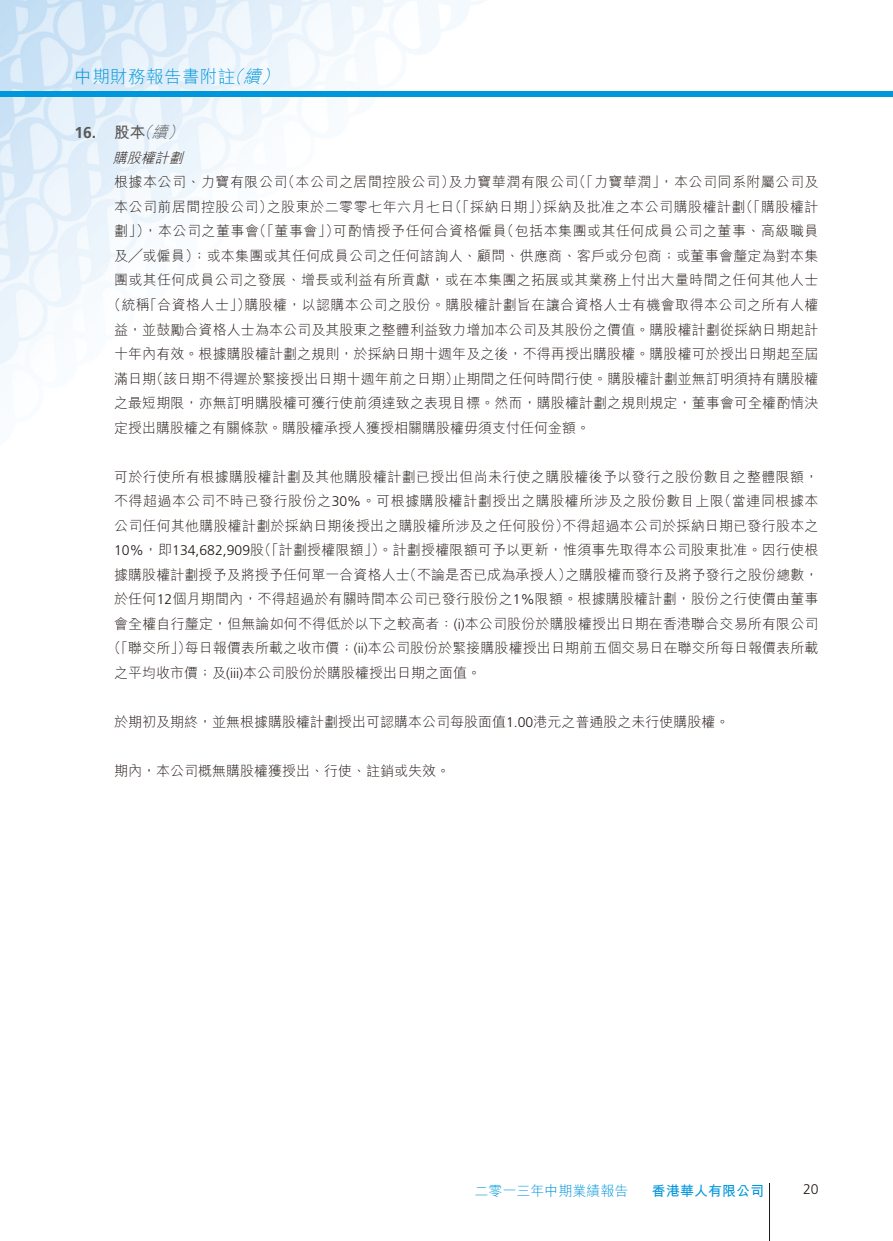
<style>
.page{position:relative;width:893px;height:1241px;background:#fff}
.page>*{position:absolute;margin:0;border:0;box-sizing:border-box;transform-origin:0 0}
.t1{font:17.5px "M Hei HK Light E Ten B5 H";letter-spacing:.025em;color:#0096da}
.t2{font:700 15.75px "Frutiger LT Std";color:#595857}
.t3{font:14px "M Hei HK Light E Ten B5 H";letter-spacing:.015em;color:#231916}
.t4{font:14px "M Hei HK Light E Ten B5 H";letter-spacing:.035em;color:#231916}
.t5{font:14px "M Hei HK Light E Ten B5 H";color:#0096da}
.t6{font:14px "M Hei HK Bold E Ten B5 H";color:#0096da}
.t7{font:italic 14px "M Hei HK Light E Ten B5 H";color:#231916}
.t8{font:300 14px "Frutiger LT Std";color:#231916}
.s1{font-style:italic}
.s2{font-family:"M Hei HK Bold E Ten B5 H";font-weight:400}
.s3{font-family:"M Hei HK Light E Ten B5 H";font-weight:400;font-style:italic}
.s4{font-family:"Frutiger LT Std";font-weight:300}
</style>
<div class="page">
<img style="left:0;top:0;width:486px;height:372px">
<hr style="left:769px;top:1183px;width:1px;height:57px;background:#231916">
<div style="left:0;top:91px;width:893px;height:6px;background:#0096da"></div>
<p class="t1" style="left:74px;top:69px;width:211px">中期財務報告書附註<span class="s1">（續）</span></p>
<p class="t2" style="left:74px;top:125px;width:115px">16. <span class="s2">股本</span><span class="s3">（續）</span></p>
<p class="t7" style="left:113px;top:152px;width:75px">購股權計劃</p>
<p class="t4" style="left:114px;top:177px;width:706px">根據本公司、力寶有限公司（本公司之居間控股公司）及力寶華潤有限公司（「力寶華潤」，本公司同系附屬公司及</p>
<p class="t4" style="left:114px;top:201px;width:706px">本公司前居間控股公司）之股東於二零零七年六月七日（「採納日期」）採納及批准之本公司購股權計劃（「購股權計</p>
<p class="t4" style="left:114px;top:226px;width:706px">劃」），本公司之董事會（「董事會」）可酌情授予任何合資格僱員（包括本集團或其任何成員公司之董事、高級職員</p>
<p class="t3" style="left:114px;top:250px;width:706px">及╱或僱員）；或本集團或其任何成員公司之任何諮詢人、顧問、供應商、客戶或分包商；或董事會釐定為對本集</p>
<p class="t3" style="left:114px;top:275px;width:706px">團或其任何成員公司之發展、增長或利益有所貢獻，或在本集團之拓展或其業務上付出大量時間之任何其他人士</p>
<p class="t3" style="left:107px;top:299px;width:713px">（統稱「合資格人士」）購股權，以認購本公司之股份。購股權計劃旨在讓合資格人士有機會取得本公司之所有人權</p>
<p class="t3" style="left:114px;top:324px;width:706px">益，並鼓勵合資格人士為本公司及其股東之整體利益致力增加本公司及其股份之價值。購股權計劃從採納日期起計</p>
<p class="t3" style="left:114px;top:348px;width:706px">十年內有效。根據購股權計劃之規則，於採納日期十週年及之後，不得再授出購股權。購股權可於授出日期起至屆</p>
<p class="t3" style="left:114px;top:373px;width:706px">滿日期（該日期不得遲於緊接授出日期十週年前之日期）止期間之任何時間行使。購股權計劃並無訂明須持有購股權</p>
<p class="t3" style="left:114px;top:397px;width:706px">之最短期限，亦無訂明購股權可獲行使前須達致之表現目標。然而，購股權計劃之規則規定，董事會可全權酌情決</p>
<p class="t3" style="left:114px;top:422px;width:477px">定授出購股權之有關條款。購股權承授人獲授相關購股權毋須支付任何金額。</p>
<p class="t3" style="left:114px;top:471px;width:706px">可於行使所有根據購股權計劃及其他購股權計劃已授出但尚未行使之購股權後予以發行之股份數目之整體限額，</p>
<p class="t4" style="left:114px;top:495px;width:706px">不得超過本公司不時已發行股份之<span class="s4">30%</span>。可根據購股權計劃授出之購股權所涉及之股份數目上限（當連同根據本</p>
<p class="t3" style="left:114px;top:520px;width:706px">公司任何其他購股權計劃於採納日期後授出之購股權所涉及之任何股份）不得超過本公司於採納日期已發行股本之</p>
<p class="t3" style="left:114px;top:544px;width:706px"><span class="s4">10%</span>，即<span class="s4">134,682,909</span>股（「計劃授權限額」）。計劃授權限額可予以更新，惟須事先取得本公司股東批准。因行使根</p>
<p class="t3" style="left:114px;top:569px;width:706px">據購股權計劃授予及將授予任何單一合資格人士（不論是否已成為承授人）之購股權而發行及將予發行之股份總數，</p>
<p class="t3" style="left:114px;top:593px;width:706px">於任何<span class="s4">12</span>個月期間內，不得超過於有關時間本公司已發行股份之<span class="s4">1%</span>限額。根據購股權計劃，股份之行使價由董事</p>
<p class="t3" style="left:114px;top:618px;width:706px">會全權自行釐定，但無論如何不得低於以下之較高者：<span class="s4">(i)</span>本公司股份於購股權授出日期在香港聯合交易所有限公司</p>
<p class="t3" style="left:107px;top:642px;width:713px">（「聯交所」）每日報價表所載之收市價；<span class="s4">(ii)</span>本公司股份於緊接購股權授出日期前五個交易日在聯交所每日報價表所載</p>
<p class="t3" style="left:114px;top:667px;width:369px">之平均收市價；及<span class="s4">(iii)</span>本公司股份於購股權授出日期之面值。</p>
<p class="t3" style="left:114px;top:716px;width:617px">於期初及期終，並無根據購股權計劃授出可認購本公司每股面值<span class="s4">1.00</span>港元之普通股之未行使購股權。</p>
<p class="t3" style="left:114px;top:765px;width:337px">期內，本公司概無購股權獲授出、行使、註銷或失效。</p>
<p class="t5" style="left:475px;top:1184px;width:155px">二零一三年中期業績報告</p>
<p class="t6" style="left:652px;top:1184px;width:113px">香港華人有限公司</p>
<p class="t8" style="left:803px;top:1182px;width:17px">20</p>
</div>
